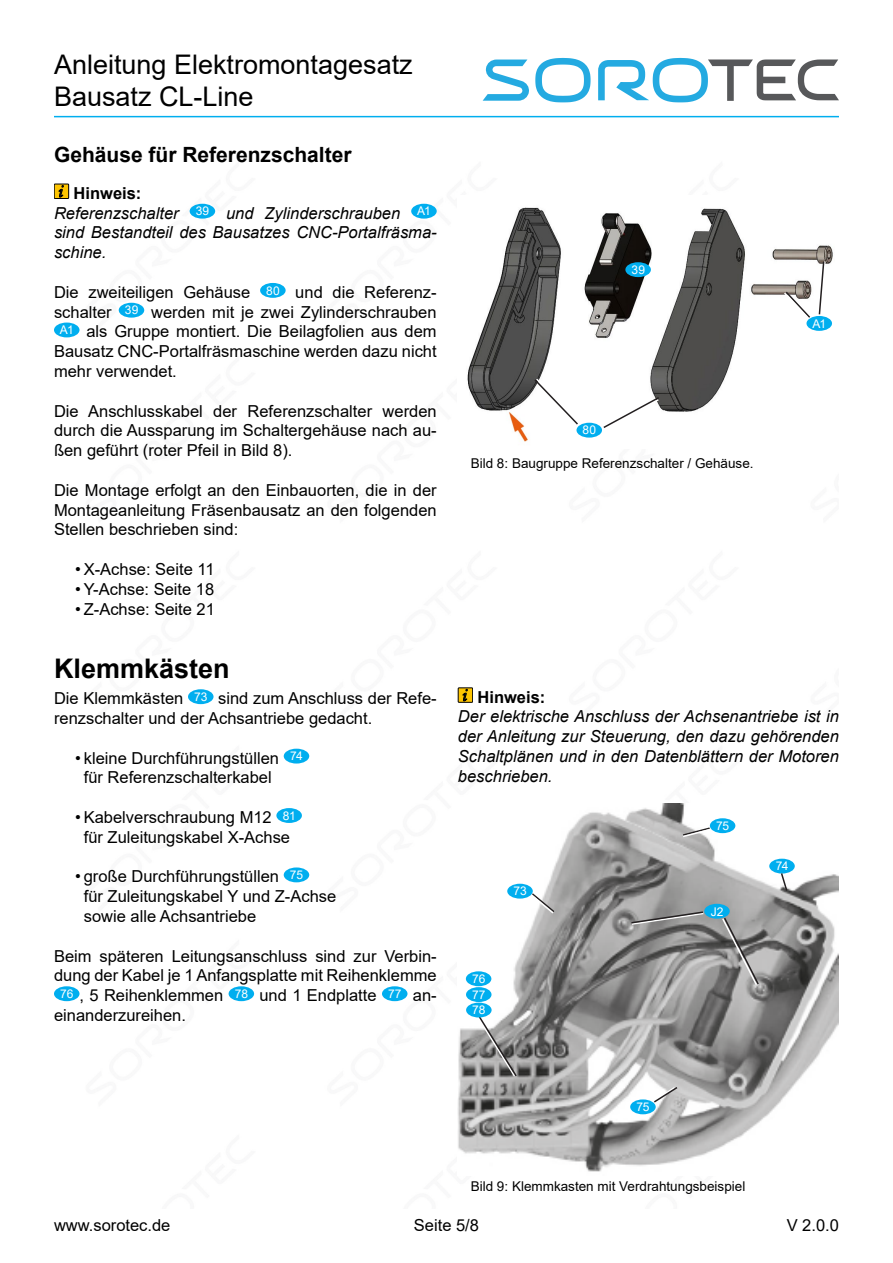
<style>
.page{position:relative;width:893px;height:1263px;background:#fff}
.page>*{position:absolute;margin:0;border:0;box-sizing:border-box;transform-origin:0 0}
.t1{font:27px/32.4px "Arial";color:#000}
.Überschrift_1{font:700 27px "Arial";color:#000}
.Überschrift_2{font:700 21px "Arial";color:#000}
.Text{font:16.5px/19.8px "Arial";color:#000;text-align:justify}
.Hinweis{font:italic 16.5px/19.8px "Arial";color:#000}
.Hinweis_Überschrift{font:700 16.5px "Arial";color:#000}
.Bildtext{font:13.5px "Arial";color:#000}
.Kreisnummer{font:12px "Arial";color:#fff}
</style>
<div class="page">
<svg style="left:598px;top:58px;width:241px;height:44px"></svg>
<svg style="left:483px;top:58px;width:108px;height:44px"></svg>
<hr style="left:54px;top:116px;width:785px;height:1px;background:#00aeef">
<div style="left:54px;top:184px;width:15px;height:14px;background:#fec501"></div>
<div style="left:54px;top:184px;width:15px;height:15px;border:1px solid #010101"></div>
<svg style="left:58px;top:185px;width:6px;height:12px"></svg>
<div style="left:190px;top:204px;width:25px;height:15px;background:#00aeef;border-radius:50%"></div>
<div style="left:411px;top:204px;width:26px;height:15px;background:#00aeef;border-radius:50%"></div>
<div style="left:260px;top:283px;width:26px;height:15px;background:#00aeef;border-radius:50%"></div>
<div style="left:119px;top:303px;width:25px;height:15px;background:#00aeef;border-radius:50%"></div>
<div style="left:54px;top:323px;width:26px;height:14px;background:#00aeef;border-radius:50%"></div>
<img style="left:467px;top:207px;width:366px;height:235px">
<div style="left:625px;top:262px;width:26px;height:15px;background:#00aeef;border-radius:50%"></div>
<div style="left:576px;top:423px;width:26px;height:15px;background:#00aeef;border-radius:50%"></div>
<div style="left:806px;top:316px;width:26px;height:15px;background:#00aeef;border-radius:50%"></div>
<svg style="left:601px;top:396px;width:60px;height:36px"></svg>
<svg style="left:818px;top:260px;width:8px;height:56px"></svg>
<svg style="left:782px;top:290px;width:30px;height:30px"></svg>
<svg style="left:533px;top:377px;width:48px;height:49px"></svg>
<div style="left:458px;top:688px;width:15px;height:14px;background:#fec501"></div>
<div style="left:458px;top:688px;width:15px;height:14px;border:1px solid #010101"></div>
<svg style="left:462px;top:689px;width:6px;height:12px"></svg>
<div style="left:188px;top:689px;width:26px;height:15px;background:#00aeef;border-radius:50%"></div>
<div style="left:284px;top:749px;width:25px;height:14px;background:#00aeef;border-radius:50%"></div>
<div style="left:276px;top:808px;width:26px;height:15px;background:#00aeef;border-radius:50%"></div>
<div style="left:284px;top:867px;width:25px;height:15px;background:#00aeef;border-radius:50%"></div>
<div style="left:54px;top:986px;width:26px;height:15px;background:#00aeef;border-radius:50%"></div>
<div style="left:229px;top:986px;width:25px;height:15px;background:#00aeef;border-radius:50%"></div>
<div style="left:382px;top:986px;width:25px;height:15px;background:#00aeef;border-radius:50%"></div>
<img style="left:458px;top:804px;width:381px;height:368px">
<svg style="left:721px;top:916px;width:39px;height:71px;background:#90908f"></svg>
<svg style="left:630px;top:910px;width:75px;height:16px"></svg>
<svg style="left:650px;top:1085px;width:29px;height:19px"></svg>
<svg style="left:476px;top:1015px;width:42px;height:63px;background:#9a9a9a"></svg>
<div style="left:466px;top:987px;width:25px;height:15px;background:#00aeef;border-radius:50%"></div>
<div style="left:704px;top:904px;width:26px;height:15px;background:#00aeef;border-radius:50%"></div>
<div style="left:769px;top:859px;width:26px;height:14px;background:#00aeef;border-radius:50%"></div>
<div style="left:710px;top:818px;width:25px;height:15px;background:#00aeef;border-radius:50%"></div>
<div style="left:507px;top:884px;width:26px;height:14px;background:#00aeef;border-radius:50%"></div>
<div style="left:630px;top:1099px;width:26px;height:15px;background:#00aeef;border-radius:50%"></div>
<div style="left:466px;top:971px;width:25px;height:15px;background:#00aeef;border-radius:50%"></div>
<div style="left:466px;top:1002px;width:26px;height:15px;background:#00aeef;border-radius:50%"></div>
<svg style="left:529px;top:892px;width:27px;height:23px"></svg>
<svg style="left:681px;top:826px;width:30px;height:12px"></svg>
<svg style="left:780px;top:872px;width:8px;height:20px"></svg>
<h1 class="t1" style="left:54px;top:48px;width:360px">Anleitung Elektromontagesatz<br>Bausatz CL-Line</h1>
<p class="Überschrift_2" style="left:54px;top:140px;width:299px">Gehäuse für Referenzschalter</p>
<p class="Hinweis_Überschrift" style="left:74px;top:181px;width:69px">Hinweis:</p>
<p class="Hinweis" style="left:54px;top:203px;width:126px">Referenzschalter</p>
<p class="Kreisnummer" style="left:196px;top:203px;width:15px">39</p>
<p class="Hinweis" style="left:226px;top:203px;width:176px">und Zylinderschrauben</p>
<p class="Kreisnummer" style="left:417px;top:203px;width:15px">A1</p>
<p class="Hinweis" style="left:54px;top:223px;width:384px">sind Bestandteil des Bausatzes CNC-Portalfräsma&shy;schine.</p>
<p class="Text" style="left:54px;top:282px;width:198px">Die zweiteiligen Gehäuse</p>
<p class="Kreisnummer" style="left:266px;top:282px;width:15px">80</p>
<p class="Text" style="left:295px;top:282px;width:143px">und die Referenz-</p>
<p class="Text" style="left:54px;top:302px;width:59px">schalter</p>
<p class="Kreisnummer" style="left:125px;top:302px;width:15px">39</p>
<p class="Text" style="left:151px;top:302px;width:287px">werden mit je zwei Zylinderschrauben</p>
<p class="Kreisnummer" style="left:60px;top:322px;width:15px">A1</p>
<p class="Text" style="left:54px;top:322px;width:384px;text-indent:32px">als Gruppe montiert. Die Beilagfolien aus dem Bausatz CNC-Portalfräsmaschine werden dazu nicht mehr verwendet.</p>
<p class="Text" style="left:54px;top:401px;width:384px">Die Anschlusskabel der Referenzschalter werden durch die Aussparung im Schaltergehäuse nach au&shy;ßen geführt (roter Pfeil in Bild 8).</p>
<p class="Text" style="left:54px;top:480px;width:384px">Die Montage erfolgt an den Einbauorten, die in der Montageanleitung Fräsenbausatz an den folgenden Stellen beschrieben sind:</p>
<p class="Text" style="left:75px;top:559px;width:141px">• X-Achse: Seite 11</p>
<p class="Text" style="left:75px;top:579px;width:141px">• Y-Achse: Seite 18</p>
<p class="Text" style="left:75px;top:599px;width:141px">• Z-Achse: Seite 21</p>
<p class="Überschrift_1" style="left:54px;top:649px;width:177px">Klemmkästen</p>
<p class="Text" style="left:54px;top:688px;width:384px;text-indent:164px">sind zum Anschluss der Refe&shy;renzschalter und der Achsantriebe gedacht.</p>
<p class="Text" style="left:75px;top:748px;width:205px">• kleine Durchführungstüllen</p>
<p class="Kreisnummer" style="left:290px;top:748px;width:14px">74</p>
<p class="Text" style="left:84px;top:767px;width:189px">für Referenzschalterkabel</p>
<p class="Text" style="left:75px;top:807px;width:198px">• Kabelverschraubung M12</p>
<p class="Kreisnummer" style="left:283px;top:807px;width:15px">81</p>
<p class="Text" style="left:84px;top:827px;width:208px">für Zuleitungskabel X-Achse</p>
<p class="Text" style="left:75px;top:866px;width:205px">• große Durchführungstüllen</p>
<p class="Kreisnummer" style="left:290px;top:867px;width:15px">75</p>
<p class="Text" style="left:84px;top:886px;width:254px">für Zuleitungskabel Y und Z-Achse sowie alle Achsantriebe</p>
<p class="Text" style="left:54px;top:946px;width:384px">Beim späteren Leitungsanschluss sind zur Verbin&shy;dung der Kabel je 1 Anfangsplatte mit Reihenklemme</p>
<p class="Kreisnummer" style="left:60px;top:986px;width:15px">76</p>
<p class="Text" style="left:80px;top:985px;width:145px">, 5 Reihenklemmen</p>
<p class="Kreisnummer" style="left:235px;top:985px;width:15px">78</p>
<p class="Text" style="left:259px;top:985px;width:119px">und 1 Endplatte</p>
<p class="Kreisnummer" style="left:388px;top:985px;width:15px">77</p>
<p class="Text" style="left:413px;top:985px;width:25px">an-</p>
<p class="Text" style="left:54px;top:1005px;width:134px">einanderzureihen.</p>
<p class="Text" style="left:54px;top:688px;width:131px">Die Klemmkästen</p>
<p class="Kreisnummer" style="left:194px;top:688px;width:15px">73</p>
<p class="Kreisnummer" style="left:631px;top:261px;width:15px">39</p>
<p class="Kreisnummer" style="left:582px;top:422px;width:15px">80</p>
<p class="Bildtext" style="left:471px;top:454px;width:284px">Bild 8: Baugruppe Referenzschalter / Gehäuse.</p>
<p class="Kreisnummer" style="left:812px;top:315px;width:15px">A1</p>
<p class="Hinweis_Überschrift" style="left:478px;top:685px;width:69px">Hinweis:</p>
<p class="Hinweis" style="left:458px;top:707px;width:382px;text-align:justify">Der elektrische Anschluss der Achsenantriebe ist in der Anleitung zur Steuerung, den dazu gehörenden Schaltplänen und in den Datenblättern der Motoren beschrieben.</p>
<p class="Kreisnummer" style="left:513px;top:883px;width:15px">73</p>
<p class="Kreisnummer" style="left:472px;top:971px;width:15px">76</p>
<p class="Kreisnummer" style="left:472px;top:1002px;width:15px">78</p>
<p class="Kreisnummer" style="left:472px;top:986px;width:15px">77</p>
<p class="Kreisnummer" style="left:716px;top:818px;width:15px">75</p>
<p class="Kreisnummer" style="left:711px;top:903px;width:14px">J2</p>
<p class="Kreisnummer" style="left:776px;top:858px;width:14px">74</p>
<p class="Kreisnummer" style="left:636px;top:1099px;width:15px">75</p>
<p class="Bildtext" style="left:471px;top:1177px;width:276px">Bild 9: Klemmkasten mit Verdrahtungsbeispiel</p>
<p class="Text" style="left:414px;top:1215px;width:67px">Seite 5/8</p>
<p class="Text" style="left:54px;top:1215px;width:118px">www.sorotec.de</p>
<p class="Text" style="left:787px;top:1215px;width:54px">V 2.0.0</p>
</div>
